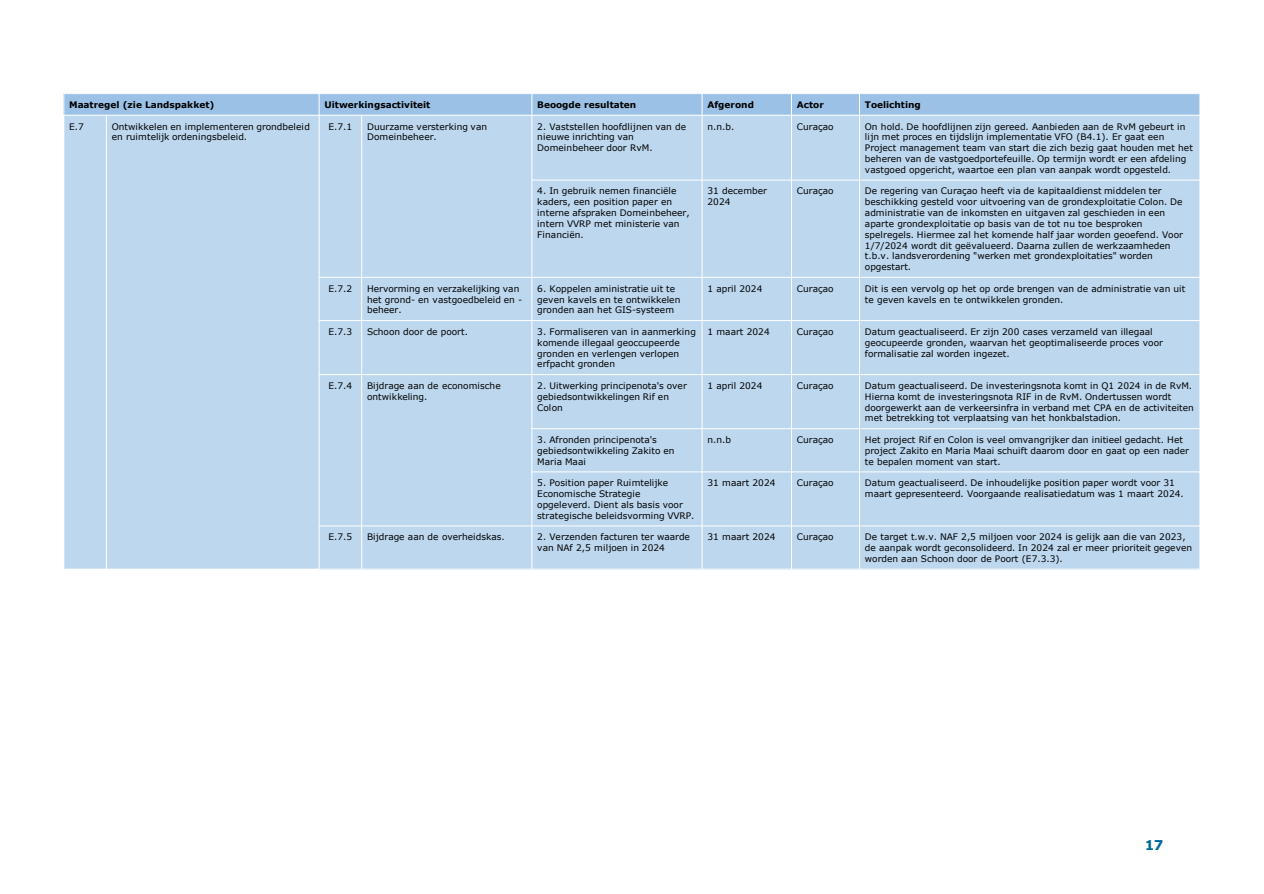
<style>
.page{position:relative;width:1264px;height:894px;background:#fff}
.page>*{position:absolute;margin:0;border:0;box-sizing:border-box;transform-origin:0 0}
.t1{font:700 13.5px "Verdana";color:#01689b}
.t2{font:9px/10.8px "Verdana";letter-spacing:.005em;color:#000}
.t3{font:700 9px "Verdana";color:#000}
</style>
<div class="page">
<div style="left:64px;top:94px;width:255px;height:21px;background:#9bc2e6"></div>
<div style="left:319px;top:94px;width:212px;height:21px;background:#9bc2e6"></div>
<div style="left:531px;top:94px;width:171px;height:21px;background:#9bc2e6"></div>
<div style="left:702px;top:94px;width:89px;height:21px;background:#9bc2e6"></div>
<div style="left:791px;top:94px;width:68px;height:21px;background:#9bc2e6"></div>
<div style="left:859px;top:94px;width:340px;height:21px;background:#9bc2e6"></div>
<div style="left:64px;top:115px;width:42px;height:454px;background:#bdd7ee"></div>
<div style="left:106px;top:115px;width:213px;height:454px;background:#bdd7ee"></div>
<div style="left:319px;top:115px;width:42px;height:162px;background:#bdd7ee"></div>
<div style="left:361px;top:115px;width:170px;height:162px;background:#bdd7ee"></div>
<div style="left:531px;top:115px;width:171px;height:65px;background:#bdd7ee"></div>
<div style="left:702px;top:115px;width:89px;height:65px;background:#bdd7ee"></div>
<div style="left:791px;top:115px;width:68px;height:65px;background:#bdd7ee"></div>
<div style="left:859px;top:115px;width:340px;height:65px;background:#bdd7ee"></div>
<div style="left:531px;top:180px;width:171px;height:97px;background:#bdd7ee"></div>
<div style="left:702px;top:180px;width:89px;height:97px;background:#bdd7ee"></div>
<div style="left:791px;top:180px;width:68px;height:97px;background:#bdd7ee"></div>
<div style="left:859px;top:180px;width:340px;height:97px;background:#bdd7ee"></div>
<div style="left:319px;top:277px;width:42px;height:43px;background:#bdd7ee"></div>
<div style="left:361px;top:277px;width:170px;height:43px;background:#bdd7ee"></div>
<div style="left:531px;top:277px;width:171px;height:43px;background:#bdd7ee"></div>
<div style="left:702px;top:277px;width:89px;height:43px;background:#bdd7ee"></div>
<div style="left:791px;top:277px;width:68px;height:43px;background:#bdd7ee"></div>
<div style="left:859px;top:277px;width:340px;height:43px;background:#bdd7ee"></div>
<div style="left:319px;top:320px;width:42px;height:54px;background:#bdd7ee"></div>
<div style="left:361px;top:320px;width:170px;height:54px;background:#bdd7ee"></div>
<div style="left:531px;top:320px;width:171px;height:54px;background:#bdd7ee"></div>
<div style="left:702px;top:320px;width:89px;height:54px;background:#bdd7ee"></div>
<div style="left:791px;top:320px;width:68px;height:54px;background:#bdd7ee"></div>
<div style="left:859px;top:320px;width:340px;height:54px;background:#bdd7ee"></div>
<div style="left:319px;top:374px;width:42px;height:152px;background:#bdd7ee"></div>
<div style="left:361px;top:374px;width:170px;height:152px;background:#bdd7ee"></div>
<div style="left:531px;top:374px;width:171px;height:54px;background:#bdd7ee"></div>
<div style="left:702px;top:374px;width:89px;height:54px;background:#bdd7ee"></div>
<div style="left:791px;top:374px;width:68px;height:54px;background:#bdd7ee"></div>
<div style="left:859px;top:374px;width:340px;height:54px;background:#bdd7ee"></div>
<div style="left:531px;top:428px;width:171px;height:44px;background:#bdd7ee"></div>
<div style="left:702px;top:428px;width:89px;height:44px;background:#bdd7ee"></div>
<div style="left:791px;top:428px;width:68px;height:44px;background:#bdd7ee"></div>
<div style="left:859px;top:428px;width:340px;height:44px;background:#bdd7ee"></div>
<div style="left:531px;top:472px;width:171px;height:54px;background:#bdd7ee"></div>
<div style="left:702px;top:472px;width:89px;height:54px;background:#bdd7ee"></div>
<div style="left:791px;top:472px;width:68px;height:54px;background:#bdd7ee"></div>
<div style="left:859px;top:472px;width:340px;height:54px;background:#bdd7ee"></div>
<div style="left:319px;top:526px;width:42px;height:43px;background:#bdd7ee"></div>
<div style="left:361px;top:526px;width:170px;height:43px;background:#bdd7ee"></div>
<div style="left:531px;top:526px;width:171px;height:43px;background:#bdd7ee"></div>
<div style="left:702px;top:526px;width:89px;height:43px;background:#bdd7ee"></div>
<div style="left:791px;top:526px;width:68px;height:43px;background:#bdd7ee"></div>
<div style="left:859px;top:526px;width:340px;height:43px;background:#bdd7ee"></div>
<hr style="left:106px;top:115px;width:1px;height:454px;background:#fff">
<hr style="left:319px;top:93px;width:1px;height:476px;background:#fff">
<hr style="left:361px;top:115px;width:1px;height:454px;background:#fff">
<hr style="left:531px;top:93px;width:1px;height:476px;background:#fff">
<hr style="left:701px;top:93px;width:1px;height:476px;background:#fff">
<hr style="left:790px;top:93px;width:1px;height:476px;background:#fff">
<hr style="left:859px;top:93px;width:1px;height:476px;background:#fff">
<hr style="left:63px;top:115px;width:1136px;height:1px;background:#fff">
<hr style="left:531px;top:180px;width:668px;height:1px;background:#fff">
<hr style="left:319px;top:277px;width:880px;height:1px;background:#fff">
<hr style="left:319px;top:320px;width:880px;height:1px;background:#fff">
<hr style="left:319px;top:374px;width:880px;height:1px;background:#fff">
<hr style="left:531px;top:428px;width:668px;height:1px;background:#fff">
<hr style="left:531px;top:471px;width:668px;height:1px;background:#fff">
<hr style="left:319px;top:525px;width:880px;height:1px;background:#fff">
<hr style="left:63px;top:568px;width:1136px;height:1px;background:#fff">
<p class="t3" style="left:69px;top:98px;width:147px">Maatregel (zie Landspakket)</p>
<p class="t3" style="left:324px;top:98px;width:107px">Uitwerkingsactiviteit</p>
<p class="t3" style="left:537px;top:98px;width:100px">Beoogde resultaten</p>
<p class="t3" style="left:707px;top:98px;width:48px">Afgerond</p>
<p class="t3" style="left:796px;top:98px;width:28px">Actor</p>
<p class="t3" style="left:864px;top:98px;width:57px">Toelichting</p>
<p class="t2" style="left:69px;top:121px;width:16px">E.7</p>
<p class="t2" style="left:112px;top:121px;width:200px">Ontwikkelen en implementeren grondbeleid en ruimtelijk ordeningsbeleid.</p>
<p class="t2" style="left:328px;top:121px;width:25px">E.7.1</p>
<p class="t2" style="left:367px;top:121px;width:121px">Duurzame versterking van<br>Domeinbeheer.</p>
<p class="t2" style="left:537px;top:121px;width:150px">2. Vaststellen hoofdlijnen van de nieuwe inrichting van<br>Domeinbeheer door RvM.</p>
<p class="t2" style="left:707px;top:121px;width:28px">n.n.b.</p>
<p class="t2" style="left:796px;top:121px;width:38px">Curaçao</p>
<p class="t2" style="left:864px;top:121px;width:329px">On hold. De hoofdlijnen zijn gereed. Aanbieden aan de RvM gebeurt in lijn met proces en tijdslijn implementatie VFO (B4.1). Er gaat een Project management team van start die zich bezig gaat houden met het beheren van de vastgoedportefeuille. Op termijn wordt er een afdeling vastgoed opgericht, waartoe een plan van aanpak wordt opgesteld.</p>
<p class="t2" style="left:537px;top:186px;width:154px">4. In gebruik nemen financiële kaders, een position paper en interne afspraken Domeinbeheer, intern VVRP met ministerie van<br>Financiën.</p>
<p class="t2" style="left:707px;top:186px;width:61px">31 december<br>2024</p>
<p class="t2" style="left:796px;top:186px;width:38px">Curaçao</p>
<p class="t2" style="left:864px;top:186px;width:319px">De regering van Curaçao heeft via de kapitaaldienst middelen ter beschikking gesteld voor uitvoering van de grondexploitatie Colon. De administratie van de inkomsten en uitgaven zal geschieden in een aparte grondexploitatie op basis van de tot nu toe besproken spelregels. Hiermee zal het komende half jaar worden geoefend. Voor 1/7/2024 wordt dit geëvalueerd. Daarna zullen de werkzaamheden t.b.v. landsverordening "werken met grondexploitaties" worden opgestart.</p>
<p class="t2" style="left:328px;top:283px;width:25px">E.7.2</p>
<p class="t2" style="left:367px;top:283px;width:157px">Hervorming en verzakelijking van het grond- en vastgoedbeleid en - beheer.</p>
<p class="t2" style="left:537px;top:283px;width:145px">6. Koppelen aministratie uit te geven kavels en te ontwikkelen gronden aan het GIS-systeem</p>
<p class="t2" style="left:707px;top:283px;width:56px">1 april 2024</p>
<p class="t2" style="left:796px;top:283px;width:38px">Curaçao</p>
<p class="t2" style="left:864px;top:283px;width:322px">Dit is een vervolg op het op orde brengen van de administratie van uit te geven kavels en te ontwikkelen gronden.</p>
<p class="t2" style="left:328px;top:326px;width:25px">E.7.3</p>
<p class="t2" style="left:367px;top:326px;width:102px">Schoon door de poort.</p>
<p class="t2" style="left:537px;top:326px;width:160px">3. Formaliseren van in aanmerking komende illegaal geoccupeerde gronden en verlengen verlopen erfpacht gronden</p>
<p class="t2" style="left:707px;top:326px;width:64px">1 maart 2024</p>
<p class="t2" style="left:796px;top:326px;width:38px">Curaçao</p>
<p class="t2" style="left:864px;top:326px;width:299px">Datum geactualiseerd. Er zijn 200 cases verzameld van illegaal geocupeerde gronden, waarvan het geoptimaliseerde proces voor formalisatie zal worden ingezet.</p>
<p class="t2" style="left:328px;top:380px;width:25px">E.7.4</p>
<p class="t2" style="left:367px;top:380px;width:135px">Bijdrage aan de economische ontwikkeling.</p>
<p class="t2" style="left:537px;top:380px;width:151px">2. Uitwerking principenota's over gebiedsontwikkelingen Rif en<br>Colon</p>
<p class="t2" style="left:707px;top:380px;width:56px">1 april 2024</p>
<p class="t2" style="left:796px;top:380px;width:38px">Curaçao</p>
<p class="t2" style="left:864px;top:380px;width:330px">Datum geactualiseerd. De investeringsnota komt in Q1 2024 in de RvM.<br>Hierna komt de investeringsnota RIF in de RvM. Ondertussen wordt doorgewerkt aan de verkeersinfra in verband met CPA en de activiteiten met betrekking tot verplaatsing van het honkbalstadion.</p>
<p class="t2" style="left:537px;top:434px;width:139px">3. Afronden principenota's gebiedsontwikkeling Zakito en<br>Maria Maai</p>
<p class="t2" style="left:707px;top:434px;width:25px">n.n.b</p>
<p class="t2" style="left:796px;top:434px;width:38px">Curaçao</p>
<p class="t2" style="left:864px;top:434px;width:325px">Het project Rif en Colon is veel omvangrijker dan initieel gedacht. Het project Zakito en Maria Maai schuift daarom door en gaat op een nader te bepalen moment van start.</p>
<p class="t2" style="left:537px;top:477px;width:159px">5. Position paper Ruimtelijke<br>Economische Strategie opgeleverd. Dient als basis voor strategische beleidsvorming VVRP.</p>
<p class="t2" style="left:707px;top:477px;width:70px">31 maart 2024</p>
<p class="t2" style="left:796px;top:477px;width:38px">Curaçao</p>
<p class="t2" style="left:864px;top:477px;width:320px">Datum geactualiseerd. De inhoudelijke position paper wordt voor 31 maart gepresenteerd. Voorgaande realisatiedatum was 1 maart 2024.</p>
<p class="t2" style="left:328px;top:531px;width:25px">E.7.5</p>
<p class="t2" style="left:367px;top:531px;width:139px">Bijdrage aan de overheidskas.</p>
<p class="t2" style="left:537px;top:531px;width:154px">2. Verzenden facturen ter waarde van NAf 2,5 miljoen in 2024</p>
<p class="t2" style="left:707px;top:531px;width:70px">31 maart 2024</p>
<p class="t2" style="left:796px;top:531px;width:38px">Curaçao</p>
<p class="t2" style="left:864px;top:531px;width:328px">De target t.w.v. NAF 2,5 miljoen voor 2024 is gelijk aan die van 2023, de aanpak wordt geconsolideerd. In 2024 zal er meer prioriteit gegeven worden aan Schoon door de Poort (E7.3.3).</p>
<h1 class="t1" style="left:1144px;top:835px;width:20px">17</h1>
</div>
